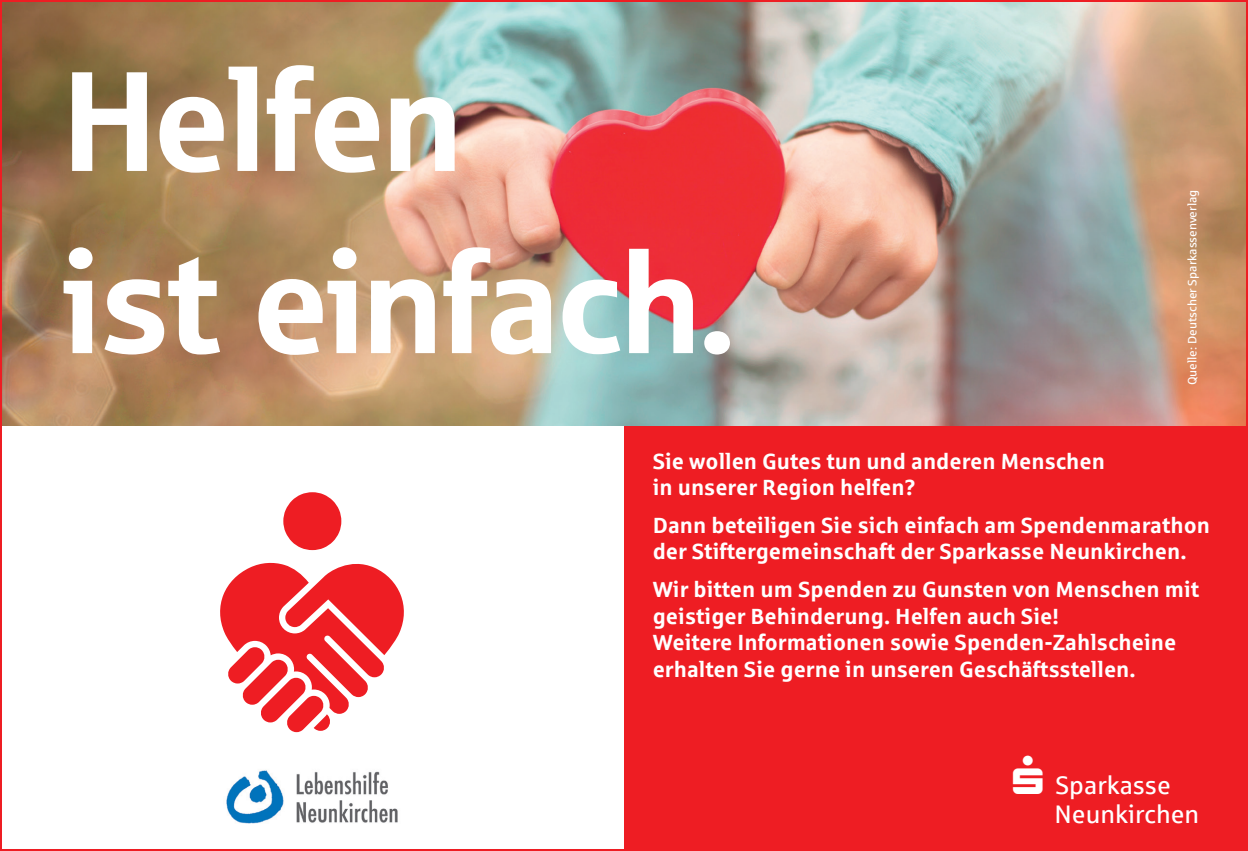
<style>
.page{position:relative;width:1248px;height:851px;background:#fff}
.page>*{position:absolute;margin:0;border:0;box-sizing:border-box;transform-origin:0 0}
.t1{font:141.8px/182px "Sparkasse Head";color:#fff}
.t2{font:25.4px "Sparkasse Rg";color:#fff}
.t3{font:700 22px/26.4px "Sparkasse Rg";color:#fff}
.t4{font:12.2px "Sparkasse Rg";color:#fff}
</style>
<div class="page">
<div style="left:624px;top:425px;width:623px;height:425px;background:#ee1d23"></div>
<img style="left:3px;top:3px;width:1241px;height:422px">
<svg style="left:283px;top:492px;width:58px;height:58px"></svg>
<svg style="left:220px;top:562px;width:184px;height:170px"></svg>
<img style="left:226px;top:770px;width:172px;height:54px">
<h1 class="t1" style="left:63px;top:25px;width:672px">Helfen<br>ist einfach.</h1>
<p class="t4" style="left:1184px;top:385px;width:197px;rotate:-90deg">Quelle: Deutscher Sparkassenverlag</p>
<p class="t3" style="left:652px;top:446px;width:454px">Sie wollen Gutes tun und anderen Menschen in unserer Region helfen?</p>
<p class="t3" style="left:652px;top:511px;width:559px">Dann beteiligen Sie sich einfach am Spendenmarathon der Stiftergemeinschaft der Sparkasse Neunkirchen.</p>
<p class="t3" style="left:652px;top:575px;width:548px">Wir bitten um Spenden zu Gunsten von Menschen mit geistiger Behinderung. Helfen auch Sie!<br>Weitere Informationen sowie Spenden-Zahlscheine erhalten Sie gerne in unseren Geschäftsstellen.</p>
<p class="t2" style="left:1013px;top:769px;width:159px">▲ Sparkasse</p>
<p class="t2" style="left:1054px;top:798px;width:146px">Neunkirchen</p>
</div>
